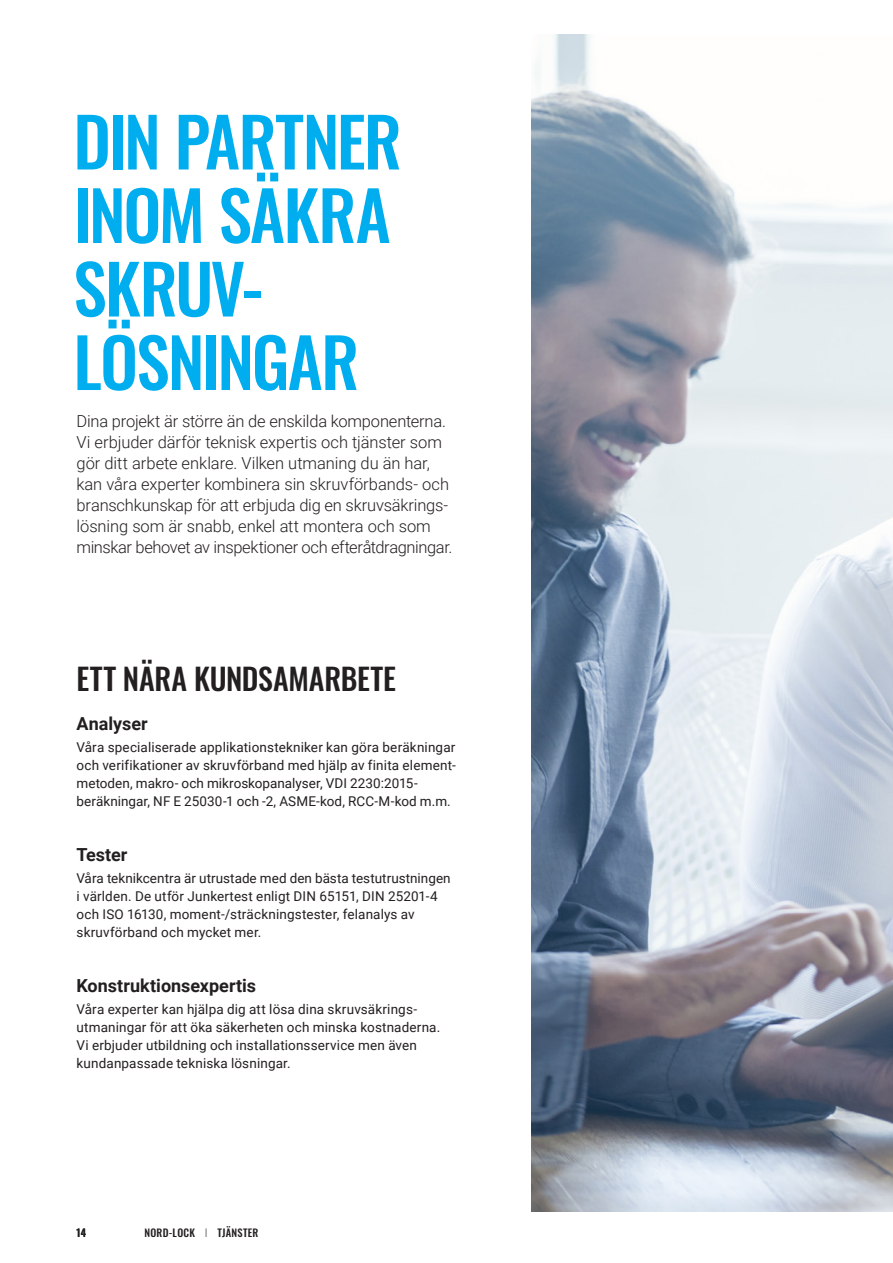
<style>
.page{position:relative;width:893px;height:1263px;background:#fff}
.page>*{position:absolute;margin:0;border:0;box-sizing:border-box;transform-origin:0 0}
.Title_2{font:500 67.5px/73.5px "Oswald";letter-spacing:-.03em;color:#00aeef}
.Title_4{font:500 30px "Oswald";letter-spacing:-.005em;color:#231f20}
.Bodytext_title{font:700 18px "Roboto";color:#231f20}
.Bodytext{font:700 18px "Roboto";color:#231f20}
.Intro_Text{font:300 16.5px/21px "Roboto";letter-spacing:-.01em;color:#231f20}
.Bodytext-2{font:13.5px/18px "Roboto";letter-spacing:.01em;color:#231f20}
.Bodytext_title-2{font:13.5px/18px "Roboto";letter-spacing:.01em;color:#231f20}
.Folio{font:500 10.5px "Oswald";letter-spacing:.02em;color:#231f20}
.s1{font-weight:200}
</style>
<div class="page">
<img style="left:531px;top:34px;width:362px;height:1178px">
<p class="Title_2" style="left:73px;top:109px;width:330px">DIN PARTNER<br>INOM SÄKRA<br>SKRUV-<br>LÖSNINGAR</p>
<p class="Intro_Text" style="left:77px;top:410px;width:377px">Dina projekt är större än de enskilda komponenterna.<br>Vi erbjuder därför teknisk expertis och tjänster som gör ditt arbete enklare. Vilken utmaning du än har, kan våra experter kombinera sin skruvförbands- och branschkunskap för att erbjuda dig en skruvsäkrings&shy;lösning som är snabb, enkel att montera och som minskar behovet av inspektioner och efteråtdragningar.</p>
<p class="Title_4" style="left:77px;top:663px;width:321px">ETT NÄRA KUNDSAMARBETE</p>
<p class="Bodytext_title" style="left:77px;top:711px;width:73px">Analyser</p>
<p class="Bodytext-2" style="left:77px;top:738px;width:381px">Våra specialiserade applikationstekniker kan göra beräkningar och verifikationer av skruvförband med hjälp av finita element&shy;metoden, makro- och mikroskopanalyser, VDI 2230:2015- beräkningar, NF E 25030-1 och -2, ASME-kod, RCC-M-kod m.m.</p>
<p class="Bodytext" style="left:77px;top:842px;width:53px">Tester</p>
<p class="Bodytext_title-2" style="left:77px;top:869px;width:376px">Våra teknikcentra är utrustade med den bästa testutrustningen i världen. De utför Junkertest enligt DIN 65151, DIN 25201-4 och ISO 16130, moment-/sträckningstester, felanalys av skruvförband och mycket mer.</p>
<p class="Bodytext_title" style="left:77px;top:973px;width:181px">Konstruktionsexpertis</p>
<p class="Bodytext-2" style="left:77px;top:1000px;width:365px">Våra experter kan hjälpa dig att lösa dina skruvsäkrings&shy;utmaningar för att öka säkerheten och minska kostnaderna.<br>Vi erbjuder utbildning och installationsservice men även kundanpassade tekniska lösningar.</p>
<p class="Folio" style="left:77px;top:1228px;width:11px">14</p>
<p class="Folio" style="left:145px;top:1228px;width:115px">NORD-LOCK <span class="s1">I</span> TJÄNSTER</p>
</div>
